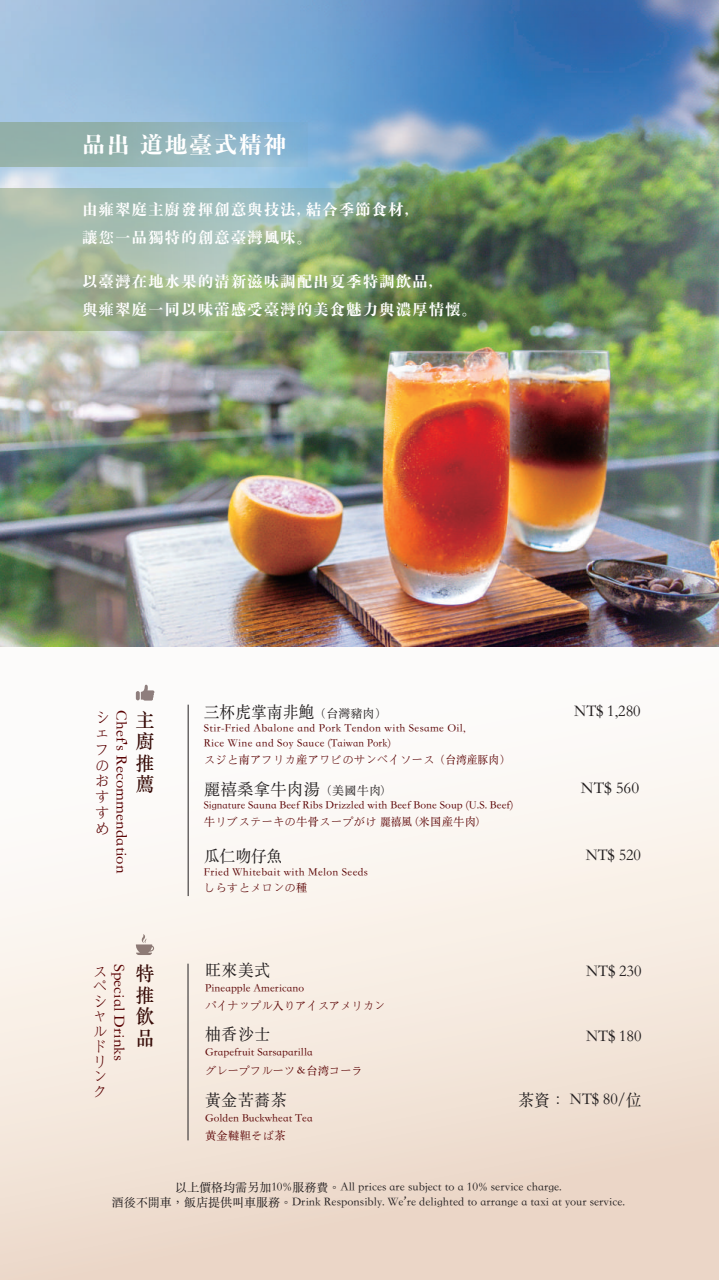
<style>
.page{position:relative;width:719px;height:1280px;background:#fff}
.page>*{position:absolute;margin:0;border:0;box-sizing:border-box;transform-origin:0 0}
.t1{font:800 22.5px "Yu Min";letter-spacing:.1em;color:#fff}
.t2{font:19.5px/21.5px "ST Songti TC Bold";color:#360a06;text-align:justify;scale:.95 1}
.t3{font:16.5px "ST Songti TC Regular";letter-spacing:.005em;color:#231f20;scale:.95 1}
.t4{font:16.5px "ST Songti TC Regular";letter-spacing:.005em;color:#231f20}
.t5{font:15.75px "ST Songti TC Regular";color:#590001;scale:1.05 1}
.t6{font:800 15px/28.5px "Yu Min";letter-spacing:.1em;color:#fff}
.t7{font:15px/15px "ST Songti TC Regular";color:#590001;scale:.95 1}
.t8{font:12px/15px "ST Songti TC Regular";color:#231f20;text-align:center}
.t9{font:11.25px/15.5px "ST Songti TC Regular";letter-spacing:.025em;color:#590001}
.t10{font:11.25px/17.2px "ST Songti TC Regular";letter-spacing:.005em;color:#590001}
.t11{font:11.25px/15.5px "ST Songti TC Regular";letter-spacing:.005em;color:#590001;scale:.95 1}
.s1{font-weight:600}
.s2{font-size:12px}
</style>
<div class="page">
<div style="left:0;top:647px;width:719px;height:633px;background:linear-gradient(to bottom,#fff,#ecd7c6)"></div>
<img style="left:0;top:0;width:719px;height:647px">
<img style="left:0;top:188px;width:516px;height:143px">
<svg style="left:0;top:123px;width:307px;height:44px;background:#92b4bb"></svg>
<svg style="left:136px;top:934px;width:18px;height:21px"></svg>
<hr style="left:187px;top:964px;width:1px;height:176px;background:#231f20">
<svg style="left:136px;top:685px;width:18px;height:16px"></svg>
<hr style="left:188px;top:705px;width:1px;height:191px;background:#231f20">
<h1 class="t1" style="left:82px;top:127px;width:205px">品出 道地臺式精神</h1>
<h3 class="t6" style="left:82px;top:195px;width:339px">由雍翠庭主廚發揮創意與技法，結合季節食材，讓<span class="s1">您</span>一品獨特的創意臺灣風味。</h3>
<h3 class="t6" style="left:82px;top:267px;width:396px">以臺灣在地水果的清新滋味調配出夏季特調飲品，<br>與雍翠庭一同以味蕾感受臺灣的美食魅力與濃厚情懷。</h3>
<h3 class="t7" style="left:95px;top:709px;width:15px;line-height:15.8px;text-align:justify">シェフのおすすめ</h3>
<h3 class="t5" style="left:131px;top:710px;width:157px;rotate:90deg">Chef's Recommendation</h3>
<h2 class="t2" style="left:136px;top:709px;width:21px">主廚推薦</h2>
<h3 class="t3" style="left:204px;top:701px;width:194px">三杯虎掌南非鮑<span class="s2">（台灣豬肉）</span></h3>
<h3 class="t3" style="left:574px;top:701px;width:71px">NT$ 1,280</h3>
<p class="t9" style="left:204px;top:720px;width:308px">Stir-Fried Abalone and Pork Tendon with Sesame Oil,<br>Rice Wine and Soy Sauce (Taiwan Pork)<br>スジと南アフリカ産アワビのサンベイソース（台湾産豚肉）</p>
<h3 class="t4" style="left:204px;top:779px;width:182px">麗禧桑拿牛肉湯<span class="s2">（美國牛肉)</span></h3>
<h3 class="t4" style="left:581px;top:779px;width:60px">NT$ 560</h3>
<p class="t11" style="left:204px;top:798px;width:327px">Signature Sauna Beef Ribs Drizzled with Beef Bone Soup (U.S. Beef)牛リブステーキの牛骨スープがけ 麗禧風 (米国産牛肉)</p>
<h3 class="t3" style="left:204px;top:846px;width:84px">瓜仁吻仔魚</h3>
<h3 class="t3" style="left:585px;top:846px;width:60px">NT$ 520</h3>
<p class="t9" style="left:204px;top:865px;width:166px;line-height:15px">Fried Whitebait with Melon Seedsしらすとメロンの種</p>
<h3 class="t7" style="left:93px;top:963px;width:16px">スペシャルドリンク</h3>
<h3 class="t5" style="left:128px;top:964px;width:94px;rotate:90deg">Special Drinks</h3>
<h2 class="t2" style="left:136px;top:962px;width:21px">特推飲品</h2>
<h3 class="t3" style="left:205px;top:959px;width:70px">旺來美式</h3>
<h3 class="t3" style="left:586px;top:961px;width:60px">NT$ 230</h3>
<p class="t10" style="left:205px;top:979px;width:182px">Pineapple Americano<br>パイナップル入りアイスアメリカン</p>
<h3 class="t3" style="left:205px;top:1024px;width:70px">柚香沙士</h3>
<p class="t10" style="left:205px;top:1044px;width:159px">Grapefruit Sarsaparilla<br>グレープフルーツ＆台湾コーラ</p>
<h3 class="t3" style="left:586px;top:1026px;width:60px">NT$ 180</h3>
<h3 class="t3" style="left:205px;top:1089px;width:87px">黃金苦蕎茶</h3>
<p class="t10" style="left:205px;top:1109px;width:109px">Golden Buckwheat Tea黄金韃靼そば茶</p>
<h3 class="t3" style="left:518px;top:1089px;width:131px">茶資： NT$ 80/位</h3>
<p class="t8" style="left:112px;top:1179px;width:515px">以上價格均需另加10%服務費︒All prices are subject to a 10% service charge.<br>酒後不開車，飯店提供叫車服務︒Drink Responsibly. We’re delighted to arrange a taxi at your service.</p>
</div>
